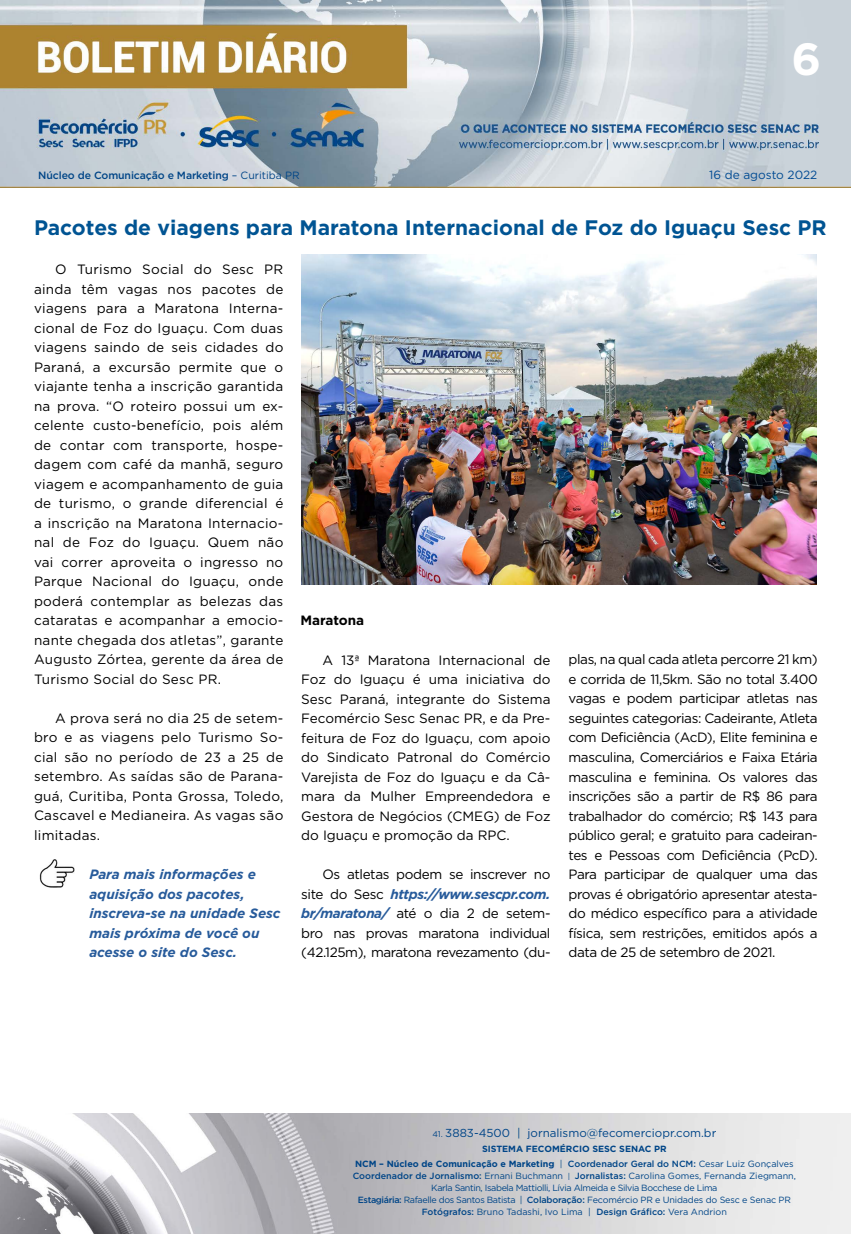
<style>
.page{position:relative;width:851px;height:1234px;background:#fff}
.page>*{position:absolute;margin:0;border:0;box-sizing:border-box;transform-origin:0 0}
.t1{font:700 45px "Gotham";color:#fff}
.t2{font:700 21px "Gotham";color:#005493}
.t3{font:13.5px/19.5px "Gotham";color:#000;text-align:justify}
.t4{font:italic 700 13.5px/19.5px "Gotham";color:#275b9b}
.t5{font:700 13.5px "Gotham";color:#000}
.t6{font:11.85px "Gotham";color:#004a93}
.t7{font:11.55px "Gotham";color:#004587}
.t8{font:500 10.5px "Gotham";letter-spacing:-.01em;color:#004587}
.t9{font:9px/12px "Gotham";letter-spacing:-.02em;color:#004587;text-align:center}
.t10{font:700 9px/15px "Gotham";color:#004587;text-align:center}
.s1{font-weight:400}
.s2{font-weight:700;font-style:italic;color:#275b9b}
.s3{font-size:8.25px}
.s4{font-weight:500}
.s5{font-size:7.65px}
</style>
<div class="page">
<img style="left:0;top:0;width:850px;height:188px">
<img style="left:0;top:1113px;width:850px;height:120px">
<img style="left:39px;top:859px;width:36px;height:27px">
<img style="left:301px;top:254px;width:515px;height:330px">
<h1 class="t1" style="left:791px;top:29px;width:31px">6</h1>
<p class="t8" style="left:38px;top:168px;width:263px">Núcleo de Comunicação e Marketing <span class="s1">– Curitiba PR</span></p>
<p class="t6" style="left:709px;top:167px;width:110px">16 de agosto 2022</p>
<h2 class="t2" style="left:34px;top:214px;width:794px">Pacotes de viagens para Maratona Internacional de Foz do Iguaçu Sesc PR</h2>
<p class="t3" style="left:34px;top:259px;width:251px;text-indent:21px">O Turismo Social do Sesc PR ainda têm vagas nos pacotes de viagens para a Maratona Interna&shy;cional de Foz do Iguaçu. Com duas viagens saindo de seis cidades do Paraná, a excursão permite que o viajante tenha a inscrição garantida na prova. “O roteiro possui um ex&shy;celente custo-benefício, pois além de contar com transporte, hospe&shy;dagem com café da manhã, seguro viagem e acompanhamento de guia de turismo, o grande diferencial é a inscrição na Maratona Internacio&shy;nal de Foz do Iguaçu. Quem não vai correr aproveita o ingresso no Parque Nacional do Iguaçu, onde poderá contemplar as belezas das cataratas e acompanhar a emocio&shy;nante chegada dos atletas”, garante Augusto Zórtea, gerente da área de Turismo Social do Sesc PR.</p>
<p class="t3" style="left:34px;top:708px;width:251px;text-indent:21px">A prova será no dia 25 de setem&shy;bro e as viagens pelo Turismo So&shy;cial são no período de 23 a 25 de setembro. As saídas são de Parana&shy;guá, Curitiba, Ponta Grossa, Toledo, Cascavel e Medianeira. As vagas são limitadas.</p>
<p class="t4" style="left:89px;top:864px;width:193px">Para mais informações e aquisição dos pacotes, inscreva-se na unidade Sesc mais próxima de você ou acesse o site do Sesc.</p>
<p class="t5" style="left:300px;top:611px;width:65px">Maratona</p>
<p class="t3" style="left:301px;top:649px;width:251px;text-indent:21px">A 13ª Maratona Internacional de Foz do Iguaçu é uma iniciativa do Sesc Paraná, integrante do Sistema Fecomércio Sesc Senac PR, e da Pre&shy;feitura de Foz do Iguaçu, com apoio do Sindicato Patronal do Comércio Varejista de Foz do Iguaçu e da Câ&shy;mara da Mulher Empreendedora e Gestora de Negócios (CMEG) de Foz do Iguaçu e promoção da RPC.</p>
<p class="t3" style="left:301px;top:864px;width:251px;text-indent:21px">Os atletas podem se inscrever no site do Sesc <span class="s2">https://www.sescpr.com. br/maratona/</span> até o dia 2 de setem&shy;bro nas provas maratona individual (42.125m), maratona revezamento (du-</p>
<p class="t3" style="left:568px;top:649px;width:251px">plas, na qual cada atleta percorre 21 km) e corrida de 11,5km. São no total 3.400 vagas e podem participar atletas nas seguintes categorias: Cadeirante, Atleta com Deficiência (AcD), Elite feminina e masculina, Comerciários e Faixa Etária masculina e feminina. Os valores das inscrições são a partir de R$ 86 para trabalhador do comércio; R$ 143 para público geral; e gratuito para cadeiran&shy;tes e Pessoas com Deficiência (PcD).<br>Para participar de qualquer uma das provas é obrigatório apresentar atesta&shy;do médico específico para a atividade física, sem restrições, emitidos após a data de 25 de setembro de 2021.</p>
<p class="t7" style="left:432px;top:1125px;width:285px"><span class="s3">41.</span> 3883-4500 | jornalismo@fecomerciopr.com.br</p>
<p class="t10" style="left:355px;top:1141px;width:440px">SISTEMA FECOMÉRCIO SESC SENAC PR<br>NCM – Núcleo de Comunicação e Marketing <span class="s1">|</span> <span class="s4">Coordenador Geral do NCM:</span> <span class="s1">Cesar Luiz Gonçalves</span></p>
<p class="t9" style="left:353px;top:1169px;width:444px"><span class="s4">Coordenador de Jornalismo:</span> Ernani Buchmann <span class="s5">|</span> <span class="s4">Jornalistas:</span> Carolina Gomes, Fernanda Ziegmann, Karla Santin, Isabela Mattiolli, Lívia Almeida e Silvia Bocchese de Lima<br><span class="s4">Estagiária:</span> Rafaelle dos Santos Batista | <span class="s4">Colaboração:</span> Fecomércio PR e Unidades do Sesc e Senac PR <span class="s4">Fotógrafos:</span> Bruno Tadashi, Ivo Lima | <span class="s4">Design Gráfico:</span> Vera Andrion</p>
</div>
